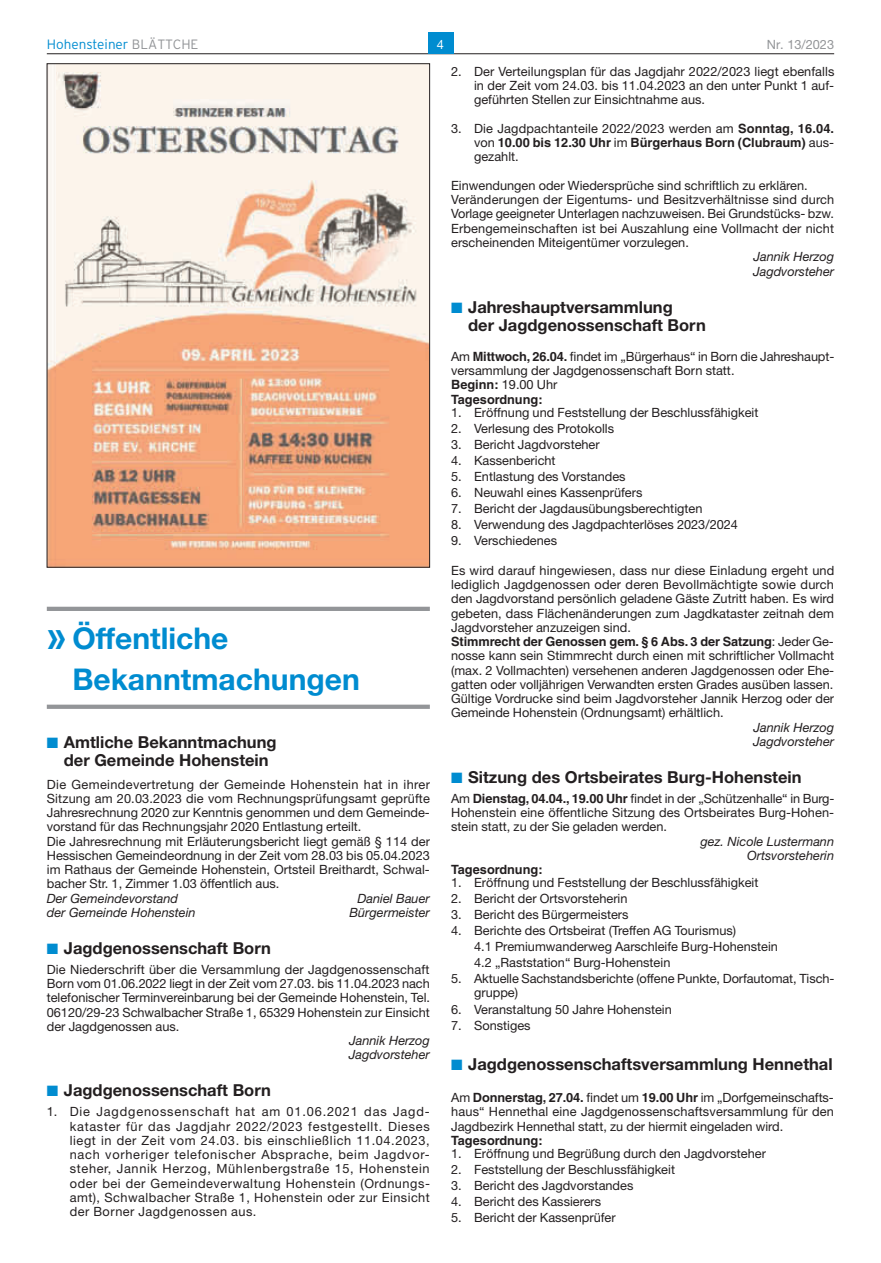
<style>
.page{position:relative;width:881px;height:1263px;background:#fff}
.page>*{position:absolute;margin:0;border:0;box-sizing:border-box;transform-origin:0 0}
.t1{font:700 30px/40.5px "Helvetica Neue LT";color:#008cd0}
.t2{font:700 16.5px/18px "Helvetica Neue LT";color:#231f20;text-align:center}
.t3{font:300 13.5px "Interstate";color:#008cd0}
.t4{font:12.75px/14.2px "Helvetica Neue LT";color:#231f20;text-align:justify}
.t5{font:italic 12.75px/14.2px "Helvetica Neue LT";color:#231f20}
.t6{font:700 12.75px "Helvetica LT";color:#231f20}
.t7{font:12.75px "Helvetica Neue LT";color:#939598}
.t8{font:12.75px "Helvetica Neue LT";color:#fff}
.s1{color:#939598}
.s2{font-family:"Interstate";font-size:36px}
.s3{color:#008cd0}
.s4{font-family:"Helvetica LT";font-weight:700}
.s5{font-family:"Helvetica Neue LT";font-weight:400}
</style>
<div class="page">
<hr style="left:47px;top:54px;width:786px;height:1px;background:#231f20">
<div style="left:427px;top:32px;width:26px;height:22px;background:#008cd0"></div>
<hr style="left:47px;top:607px;width:382px;height:4px;background:#939598">
<hr style="left:47px;top:705px;width:382px;height:4px;background:#939598">
<img style="left:49px;top:65px;width:378px;height:500px">
<p class="t3" style="left:47px;top:36px;width:153px">Hohensteiner <span class="s1">BLÄTTCHE</span></p>
<p class="t8" style="left:437px;top:36px;width:9px">4</p>
<p class="t7" style="left:766px;top:36px;width:69px">Nr. 13/2023</p>
<h1 class="t1" style="left:72px;top:618px;width:289px;text-indent:-26px"><span class="s2">»</span> Öffentliche<br>Bekanntmachungen</h1>
<p class="t2" style="left:47px;top:733px;width:231px"><span class="s3">■</span> Amtliche Bekanntmachung der Gemeinde Hohenstein</p>
<p class="t4" style="left:47px;top:777px;width:384px;text-align:left">Die Gemeindevertretung der Gemeinde Hohenstein hat in ihrer Sitzung am 20.03.2023 die vom Rechnungsprüfungsamt geprüfte Jahresrechnung 2020 zur Kenntnis genommen und dem Gemeinde&shy;vorstand für das Rechnungsjahr 2020 Entlastung erteilt.<br>Die Jahresrechnung mit Erläuterungsbericht liegt gemäß § 114 der Hessischen Gemeindeordnung in der Zeit vom 28.03 bis 05.04.2023 im Rathaus der Gemeinde Hohenstein, Ortsteil Breithardt, Schwal&shy;bacher Str. 1, Zimmer 1.03 öffentlich aus.</p>
<p class="t5" style="left:47px;top:891px;width:133px">Der Gemeindevorstand</p>
<p class="t5" style="left:357px;top:891px;width:74px">Daniel Bauer</p>
<p class="t5" style="left:47px;top:905px;width:150px">der Gemeinde Hohenstein</p>
<p class="t5" style="left:349px;top:905px;width:82px">Bürgermeister</p>
<p class="t2" style="left:47px;top:939px;width:225px"><span class="s3">■</span> Jagdgenossenschaft Born</p>
<p class="t4" style="left:47px;top:962px;width:384px">Die Niederschrift über die Versammlung der Jagdgenossenschaft Born vom 01.06.2022 liegt in der Zeit vom 27.03. bis 11.04.2023 nach telefonischer Terminvereinbarung bei der Gemeinde Hohenstein, Tel.<br>06120/29-23 Schwalbacher Straße 1, 65329 Hohenstein zur Einsicht der Jagdgenossen aus.</p>
<p class="t5" style="left:348px;top:1033px;width:82px">Jannik Herzog<br>Jagdvorsteher</p>
<p class="t2" style="left:47px;top:1081px;width:225px"><span class="s3">■</span> Jagdgenossenschaft Born</p>
<p class="t4" style="left:70px;top:1104px;width:361px;text-indent:-23px">1. Die Jagdgenossenschaft hat am 01.06.2021 das Jagd&shy;kataster für das Jagdjahr 2022/2023 festgestellt. Dieses liegt in der Zeit vom 24.03. bis einschließlich 11.04.2023, nach vorheriger telefonischer Absprache, beim Jagdvor&shy;steher, Jannik Herzog, Mühlenbergstraße 15, Hohenstein oder bei der Gemeindeverwaltung Hohenstein (Ordnungs&shy;amt), Schwalbacher Straße 1, Hohenstein oder zur Einsicht der Borner Jagdgenossen aus.</p>
<p class="t4" style="left:474px;top:64px;width:361px;text-indent:-23px">2. Der Verteilungsplan für das Jagdjahr 2022/2023 liegt ebenfalls in der Zeit vom 24.03. bis 11.04.2023 an den unter Punkt 1 auf&shy;geführten Stellen zur Einsichtnahme aus.</p>
<p class="t4" style="left:451px;top:121px;width:384px">3. Die Jagdpachtanteile 2022/2023 werden am <span class="s4">Sonntag, 16.04.</span></p>
<p class="t6" style="left:474px;top:135px;width:361px"><span class="s5">von</span> 10.00 bis 12.30 Uhr <span class="s5">im</span> Bürgerhaus Born (Clubraum) <span class="s5">aus-</span></p>
<p class="t4" style="left:474px;top:150px;width:46px">gezahlt.</p>
<p class="t4" style="left:451px;top:178px;width:384px;text-align:left">Einwendungen oder Wiedersprüche sind schriftlich zu erklären.<br>Veränderungen der Eigentums- und Besitzverhältnisse sind durch Vorlage geeigneter Unterlagen nachzuweisen. Bei Grundstücks- bzw.<br>Erbengemeinschaften ist bei Auszahlung eine Vollmacht der nicht erscheinenden Miteigentümer vorzulegen.</p>
<p class="t5" style="left:752px;top:249px;width:82px">Jannik Herzog<br>Jagdvorsteher</p>
<p class="t2" style="left:468px;top:297px;width:239px;text-align:left;text-indent:-17px"><span class="s3">■</span> Jahreshauptversammlung<br>der Jagdgenossenschaft Born</p>
<p class="t4" style="left:451px;top:349px;width:384px;text-align:left">Am <span class="s4">Mittwoch, 26.04.</span> findet im „Bürgerhaus“ in Born die Jahreshaupt&shy;versammlung der Jagdgenossenschaft Born statt.<br><span class="s4">Beginn:</span> 19.00 Uhr</p>
<p class="t6" style="left:451px;top:391px;width:93px">Tagesordnung:</p>
<p class="t4" style="left:451px;top:405px;width:309px">1. Eröffnung und Feststellung der Beschlussfähigkeit</p>
<p class="t4" style="left:451px;top:421px;width:164px">2. Verlesung des Protokolls</p>
<p class="t4" style="left:451px;top:437px;width:150px">3. Bericht Jagdvorsteher</p>
<p class="t4" style="left:451px;top:453px;width:106px">4. Kassenbericht</p>
<p class="t4" style="left:451px;top:469px;width:176px">5. Entlastung des Vorstandes</p>
<p class="t4" style="left:451px;top:485px;width:193px">6. Neuwahl eines Kassenprüfers</p>
<p class="t4" style="left:451px;top:501px;width:253px">7. Bericht der Jagdausübungsberechtigten</p>
<p class="t4" style="left:451px;top:517px;width:288px">8. Verwendung des Jagdpachterlöses 2023/2024</p>
<p class="t4" style="left:451px;top:533px;width:107px">9. Verschiedenes</p>
<p class="t4" style="left:451px;top:563px;width:384px">Es wird darauf hingewiesen, dass nur diese Einladung ergeht und lediglich Jagdgenossen oder deren Bevollmächtigte sowie durch den Jagdvorstand persönlich geladene Gäste Zutritt haben. Es wird gebeten, dass Flächenänderungen zum Jagdkataster zeitnah dem Jagdvorsteher anzuzeigen sind.</p>
<p class="t6" style="left:451px;top:634px;width:384px">Stimmrecht der Genossen gem. § 6 Abs. 3 der Satzung<span class="s5">: Jeder Ge-</span></p>
<p class="t4" style="left:451px;top:648px;width:384px">nosse kann sein Stimmrecht durch einen mit schriftlicher Vollmacht (max. 2 Vollmachten) versehenen anderen Jagdgenossen oder Ehe&shy;gatten oder volljährigen Verwandten ersten Grades ausüben lassen.<br>Gültige Vordrucke sind beim Jagdvorsteher Jannik Herzog oder der Gemeinde Hohenstein (Ordnungsamt) erhältlich.</p>
<p class="t5" style="left:752px;top:720px;width:82px">Jannik Herzog<br>Jagdvorsteher</p>
<p class="t2" style="left:451px;top:768px;width:352px"><span class="s3">■</span> Sitzung des Ortsbeirates Burg-Hohenstein</p>
<p class="t4" style="left:451px;top:791px;width:384px">Am <span class="s4">Dienstag, 04.04., 19.00 Uhr</span> findet in der „Schützenhalle“ in Burg-Hohenstein eine öffentliche Sitzung des Ortsbeirates Burg-Hohen&shy;stein statt, zu der Sie geladen werden.</p>
<p class="t5" style="left:700px;top:834px;width:135px;text-align:right">gez. Nicole Lustermann<br>Ortsvorsteherin</p>
<p class="t6" style="left:451px;top:862px;width:93px">Tagesordnung:</p>
<p class="t4" style="left:451px;top:875px;width:309px">1. Eröffnung und Feststellung der Beschlussfähigkeit</p>
<p class="t4" style="left:451px;top:891px;width:178px">2. Bericht der Ortsvorsteherin</p>
<p class="t4" style="left:451px;top:907px;width:179px">3. Bericht des Bürgermeisters</p>
<p class="t4" style="left:474px;top:922px;width:305px;line-height:16px;text-align:left;text-indent:-23px">4. Berichte des Ortsbeirat (Treffen AG Tourismus)<br>4.1 Premiumwanderweg Aarschleife Burg-Hohenstein<br>4.2 „Raststation“ Burg-Hohenstein</p>
<p class="t4" style="left:474px;top:971px;width:361px;text-indent:-23px">5. Aktuelle Sachstandsberichte (offene Punkte, Dorfautomat, Tisch&shy;gruppe)</p>
<p class="t4" style="left:451px;top:1002px;width:222px">6. Veranstaltung 50 Jahre Hohenstein</p>
<p class="t4" style="left:451px;top:1018px;width:81px">7. Sonstiges</p>
<p class="t2" style="left:451px;top:1054px;width:383px"><span class="s3">■</span> Jagdgenossenschaftsversammlung Hennethal</p>
<p class="t4" style="left:451px;top:1090px;width:384px">Am <span class="s4">Donnerstag, 27.04.</span> findet um <span class="s4">19.00 Uhr</span> im „Dorfgemeinschafts&shy;haus“ Hennethal eine Jagdgenossenschaftsversammlung für den Jagdbezirk Hennethal statt, zu der hiermit eingeladen wird.</p>
<p class="t6" style="left:451px;top:1132px;width:93px">Tagesordnung:</p>
<p class="t4" style="left:451px;top:1146px;width:316px">1. Eröffnung und Begrüßung durch den Jagdvorsteher</p>
<p class="t4" style="left:451px;top:1162px;width:225px">2. Feststellung der Beschlussfähigkeit</p>
<p class="t4" style="left:451px;top:1178px;width:184px">3. Bericht des Jagdvorstandes</p>
<p class="t4" style="left:451px;top:1194px;width:151px">4. Bericht des Kassierers</p>
<p class="t4" style="left:451px;top:1210px;width:166px">5. Bericht der Kassenprüfer</p>
</div>
